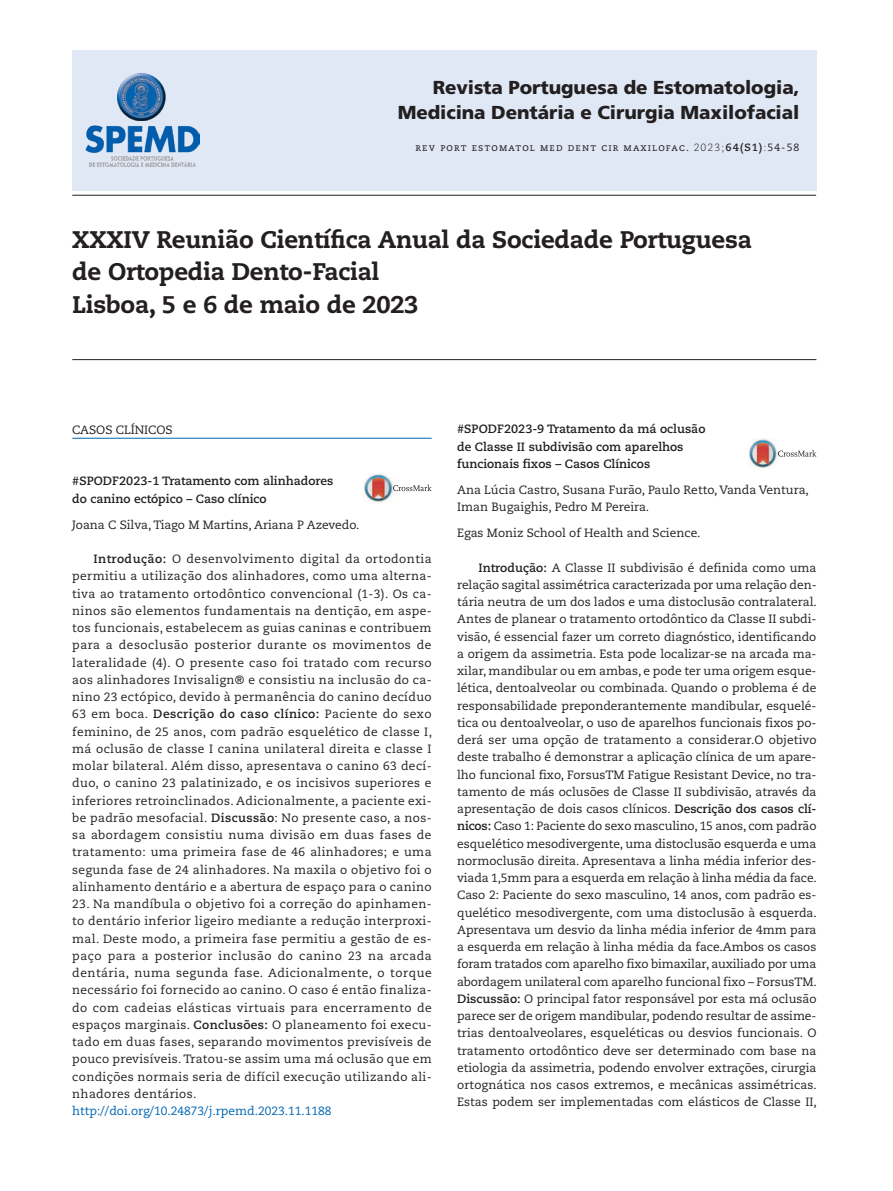
<style>
.page{position:relative;width:893px;height:1191px;background:#fff}
.page>*{position:absolute;margin:0;border:0;box-sizing:border-box;transform-origin:0 0}
.t1{font:800 24px/32.4px "Caecilia LT Std";letter-spacing:-.01em;color:#231f20}
.t2{font:900 18.75px/25.3px "Frutiger LT Std";letter-spacing:-.005em;color:#231f20;text-align:right}
.t3{font:12px/17.2px "Caecilia LT Std";letter-spacing:.01em;color:#231f20;text-align:justify}
.t4{font:700 12px/17.2px "Caecilia LT Std";color:#231f20}
.t5{font:12px "Caecilia LT Std";color:#0166b3}
.t6{font:10.5px "Caecilia LT Std";letter-spacing:.105em;color:#231f20}
.s1{font-weight:300}
.s2{font-weight:700}
</style>
<div class="page">
<hr style="left:72px;top:359px;width:744px;height:1px;background:#231f20">
<hr style="left:72px;top:438px;width:360px;height:1px;background:#0166b3">
<img style="left:364px;top:474px;width:29px;height:28px">
<svg style="left:393px;top:484px;width:39px;height:7px"></svg>
<img style="left:748px;top:438px;width:30px;height:30px">
<svg style="left:778px;top:450px;width:38px;height:6px"></svg>
<div style="left:72px;top:50px;width:744px;height:141px;background:#e1e8f5"></div>
<img style="left:118px;top:73px;width:48px;height:47px">
<img style="left:85px;top:125px;width:114px;height:28px">
<img style="left:89px;top:161px;width:106px;height:6px">
<img style="left:111px;top:156px;width:63px;height:5px">
<hr style="left:72px;top:195px;width:744px;height:1px;background:#231f20">
<h2 class="t2" style="left:398px;top:75px;width:403px">Revista Portuguesa de Estomatologia,<br>Medicina Dentária e Cirurgia Maxilofacial</h2>
<p class="t6" style="left:415px;top:141px;width:385px">rev port estomatol med dent cir maxilofac. <span class="s1">2023;</span><span class="s2">64(S1)</span><span class="s1">:</span>54-58</p>
<h1 class="t1" style="left:72px;top:223px;width:681px">XXXIV Reunião Científica Anual da Sociedade Portuguesa de Ortopedia Dento-Facial<br>Lisboa, 5 e 6 de maio de 2023</h1>
<p class="t3" style="left:72px;top:421px;width:102px">CASOS CLÍNICOS</p>
<p class="t4" style="left:72px;top:473px;width:263px">#SPODF2023-1 Tratamento com alinhadores do canino ectópico – Caso clínico</p>
<p class="t3" style="left:72px;top:516px;width:289px">Joana C Silva, Tiago M Martins, Ariana P Azevedo.</p>
<p class="t3" style="left:72px;top:550px;width:361px;text-indent:21px"><span class="s2">Introdução:</span> O desenvolvimento digital da ortodontia permitiu a utilização dos alinhadores, como uma alterna&shy;tiva ao tratamento ortodôntico convencional (1-3). Os ca&shy;ninos são elementos fundamentais na dentição, em aspe&shy;tos funcionais, estabelecem as guias caninas e contribuem para a desoclusão posterior durante os movimentos de lateralidade (4). O presente caso foi tratado com recurso aos alinhadores Invisalign® e consistiu na inclusão do ca&shy;nino 23 ectópico, devido à permanência do canino decíduo 63 em boca. <span class="s2">Descrição do caso clínico:</span> Paciente do sexo feminino, de 25 anos, com padrão esquelético de classe I, má oclusão de classe I canina unilateral direita e classe I molar bilateral. Além disso, apresentava o canino 63 decí&shy;duo, o canino 23 palatinizado, e os incisivos superiores e inferiores retroinclinados. Adicionalmente, a paciente exi&shy;be padrão mesofacial. <span class="s2">Discussão</span>: No presente caso, a nos&shy;sa abordagem consistiu numa divisão em duas fases de tratamento: uma primeira fase de 46 alinhadores; e uma segunda fase de 24 alinhadores. Na maxila o objetivo foi o alinhamento dentário e a abertura de espaço para o canino</p>
<p class="t3" style="left:72px;top:895px;width:361px">23. Na mandíbula o objetivo foi a correção do apinhamen&shy;to dentário inferior ligeiro mediante a redução interproxi&shy;mal. Deste modo, a primeira fase permitiu a gestão de es&shy;paço para a posterior inclusão do canino 23 na arcada dentária, numa segunda fase. Adicionalmente, o torque necessário foi fornecido ao canino. O caso é então finaliza&shy;do com cadeias elásticas virtuais para encerramento de espaços marginais. <span class="s2">Conclusões:</span> O planeamento foi execu&shy;tado em duas fases, separando movimentos previsíveis de pouco previsíveis. Tratou-se assim uma má oclusão que em condições normais seria de difícil execução utilizando ali&shy;nhadores dentários.</p>
<p class="t5" style="left:72px;top:1104px;width:261px">http://doi.org/10.24873/j.rpemd.2023.11.1188</p>
<p class="t4" style="left:457px;top:421px;width:250px">#SPODF2023-9 Tratamento da má oclusão de Classe II subdivisão com aparelhos funcionais fixos – Casos Clínicos</p>
<p class="t3" style="left:457px;top:481px;width:353px">Ana Lúcia Castro, Susana Furão, Paulo Retto, Vanda Ventura,<br>Iman Bugaighis, Pedro M Pereira.</p>
<p class="t3" style="left:457px;top:524px;width:245px">Egas Moniz School of Health and Science.</p>
<p class="t3" style="left:457px;top:559px;width:361px;text-indent:21px"><span class="s2">Introdução:</span> A Classe II subdivisão é definida como uma relação sagital assimétrica caracterizada por uma relação den&shy;tária neutra de um dos lados e uma distoclusão contralateral.<br>Antes de planear o tratamento ortodôntico da Classe II subdi&shy;visão, é essencial fazer um correto diagnóstico, identificando a origem da assimetria. Esta pode localizar-se na arcada ma&shy;xilar, mandibular ou em ambas, e pode ter uma origem esque&shy;lética, dentoalveolar ou combinada. Quando o problema é de responsabilidade preponderantemente mandibular, esquelé&shy;tica ou dentoalveolar, o uso de aparelhos funcionais fixos po&shy;derá ser uma opção de tratamento a considerar.O objetivo deste trabalho é demonstrar a aplicação clínica de um apare&shy;lho funcional fixo, ForsusTM Fatigue Resistant Device, no tra&shy;tamento de más oclusões de Classe II subdivisão, através da apresentação de dois casos clínicos. <span class="s2">Descrição dos casos clí&shy;nicos:</span> Caso 1: Paciente do sexo masculino, 15 anos, com padrão esquelético mesodivergente, uma distoclusão esquerda e uma normoclusão direita. Apresentava a linha média inferior des&shy;viada 1,5mm para a esquerda em relação à linha média da face.<br>Caso 2: Paciente do sexo masculino, 14 anos, com padrão es&shy;quelético mesodivergente, com uma distoclusão à esquerda.<br>Apresentava um desvio da linha média inferior de 4mm para a esquerda em relação à linha média da face.Ambos os casos foram tratados com aparelho fixo bimaxilar, auxiliado por uma abordagem unilateral com aparelho funcional fixo – ForsusTM.<br><span class="s2">Discussão:</span> O principal fator responsável por esta má oclusão parece ser de origem mandibular, podendo resultar de assime&shy;trias dentoalveolares, esqueléticas ou desvios funcionais. O tratamento ortodôntico deve ser determinado com base na etiologia da assimetria, podendo envolver extrações, cirurgia ortognática nos casos extremos, e mecânicas assimétricas.<br>Estas podem ser implementadas com elásticos de Classe II,</p>
</div>
